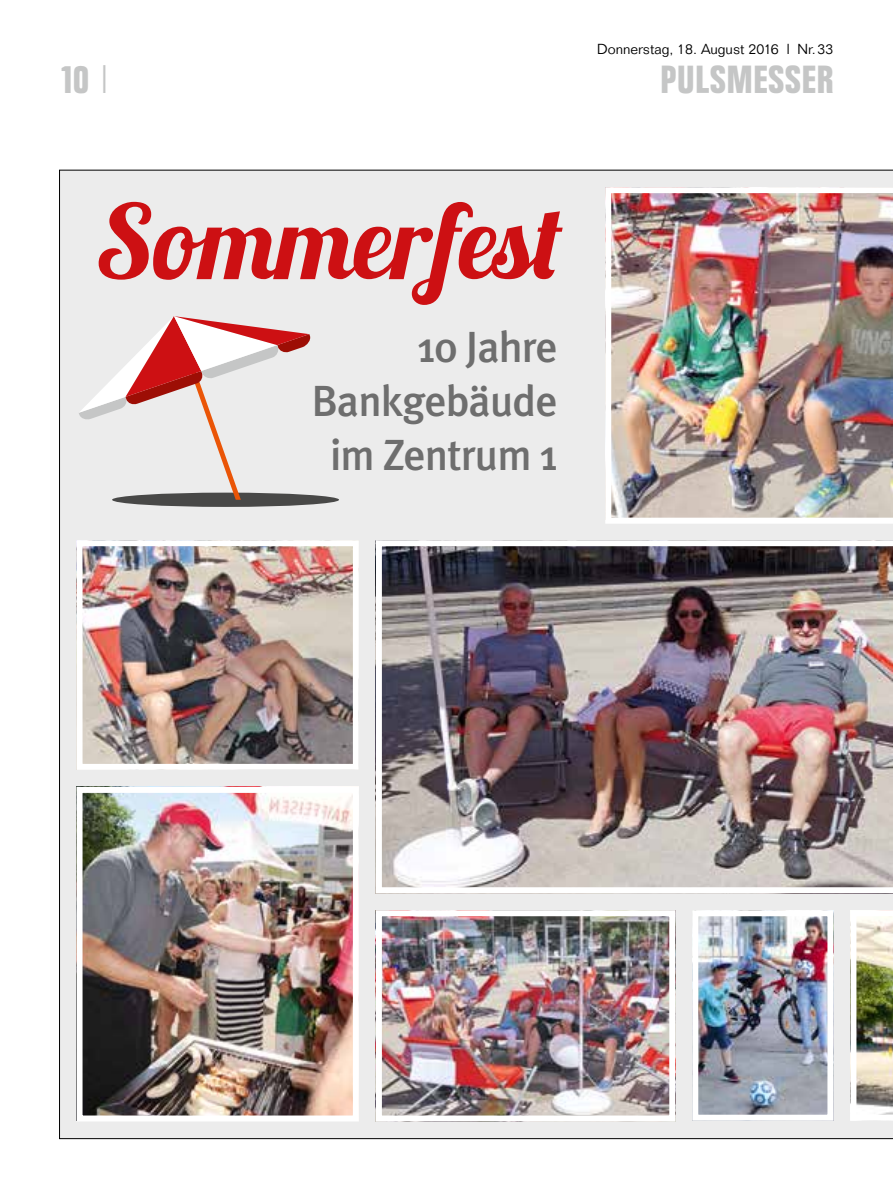
<style>
.page{position:relative;width:893px;height:1191px;background:#fff}
.page>*{position:absolute;margin:0;border:0;box-sizing:border-box;transform-origin:0 0}
.t1{font:103.05px "Lobster 1.3";color:#cd1013}
.t2{font:500 43.5px/54px "Meta Plus";letter-spacing:-.02em;color:#6e6e6e;text-align:right}
.t3{font:700 39px "Folio Condensed BQ";letter-spacing:.03em;color:#c5c6c6}
.t4{font:300 14.25px "Folio";color:#000}
.s1{font-family:"Folio";font-weight:300}
</style>
<div class="page">
<div style="left:59px;top:170px;width:834px;height:969px;background:#ececec"></div>
<img style="left:850px;top:910px;width:43px;height:210px">
<img style="left:376px;top:540px;width:517px;height:353px">
<img style="left:699px;top:917px;width:127px;height:196px">
<div style="left:692px;top:910px;width:141px;height:210px;border:6px solid #fff"></div>
<img style="left:84px;top:547px;width:268px;height:216px">
<div style="left:77px;top:540px;width:282px;height:230px;border:6px solid #fff"></div>
<img style="left:383px;top:917px;width:285px;height:197px">
<div style="left:376px;top:910px;width:299px;height:211px;border:6px solid #fff"></div>
<img style="left:605px;top:187px;width:288px;height:336px">
<img style="left:84px;top:794px;width:268px;height:320px">
<div style="left:77px;top:787px;width:282px;height:334px;border:6px solid #fff"></div>
<div style="left:112px;top:492px;width:227px;height:15px;background:#484847;border-radius:50%"></div>
<svg style="left:79px;top:316px;width:232px;height:184px;background:#e3cecd"></svg>
<p class="t4" style="left:597px;top:40px;width:238px">Donnerstag, 18. August 2016 l Nr.33</p>
<h3 class="t3" style="left:60px;top:58px;width:51px">10 <span class="s1">|</span></h3>
<h3 class="t3" style="left:661px;top:58px;width:174px">PULSMESSER</h3>
<h1 class="t1" style="left:95px;top:176px;width:470px">Sommerfest</h1>
<h2 class="t2" style="left:311px;top:319px;width:248px">10 Jahre<br>Bankgebäude im Zentrum 1</h2>
</div>
